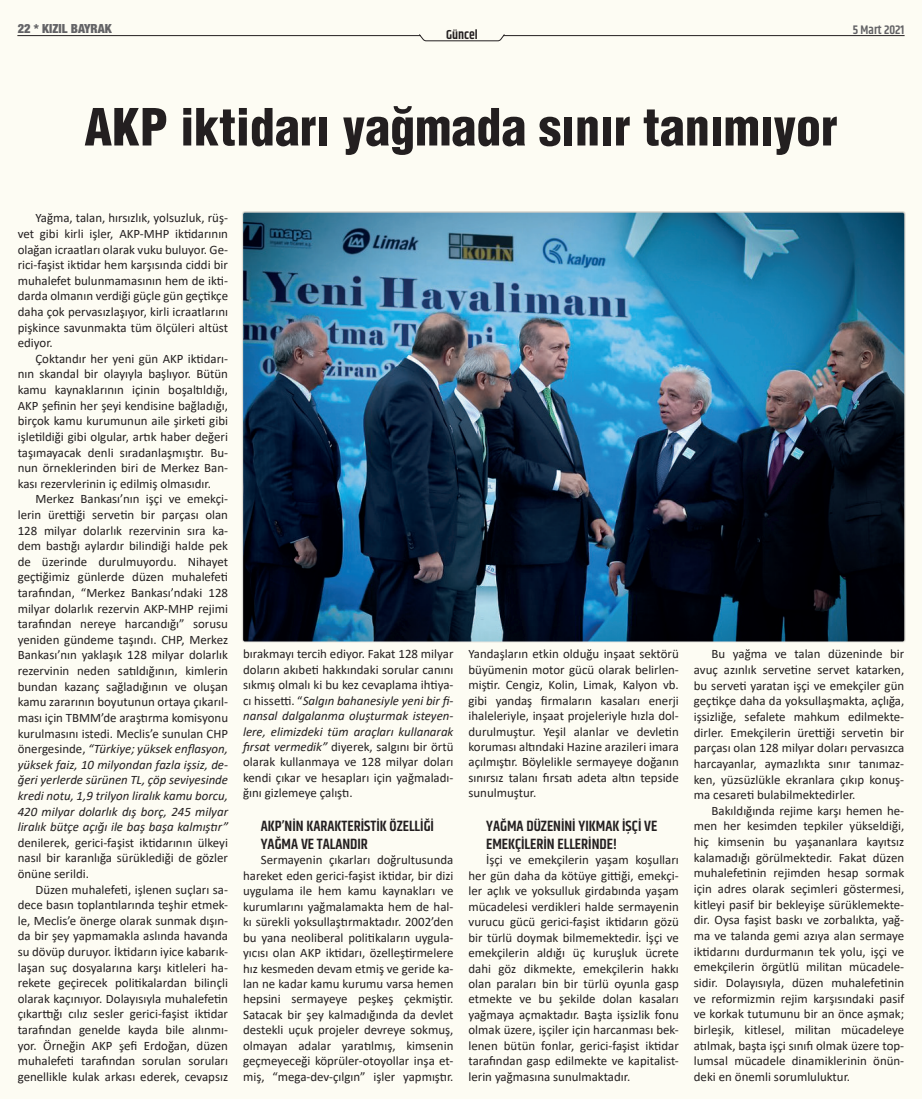
<style>
.page{position:relative;width:922px;height:1099px;background:#fff}
.page>*{position:absolute;margin:0;border:0;box-sizing:border-box;transform-origin:0 0}
.ana_başlık{font:900 condensed 50px "Helvetica";color:#231f20}
.ara_başlık{font:600 15px/18px "Khand";color:#231f20}
.t1{font:600 13.12px "Khand";color:#231f20}
.t2{font:12.88px/15.6px "Calibri";color:#231f20;text-align:justify}
.t3{font:900 condensed 12.5px "Helvetica Neue";color:#636366}
.t4{font:600 12.5px "Khand";color:#636366}
.s1{font-style:italic}
</style>
<div class="page">
<div style="left:0;top:0;width:921px;height:1098px;background:#fdfcf3"></div>
<hr style="left:18px;top:35px;width:402px;height:1px;background:#231f20">
<hr style="left:503px;top:35px;width:400px;height:1px;background:#231f20">
<svg style="left:419px;top:34px;width:85px;height:7px"></svg>
<img style="left:243px;top:213px;width:661px;height:428px">
<p class="t3" style="left:18px;top:20px;width:95px">22 * KIZIL BAYRAK</p>
<p class="t4" style="left:852px;top:22px;width:53px">5 Mart 2021</p>
<p class="t1" style="left:446px;top:26px;width:33px">Güncel</p>
<p class="ana_başlık" style="left:84px;top:96px;width:754px">AKP iktidarı yağmada sınır tanımıyor</p>
<p class="t2" style="left:18px;top:210px;width:212px;text-indent:18px">Yağma, talan, hırsızlık, yolsuzluk, rüş&shy;vet gibi kirli işler, AKP-MHP iktidarının olağan icraatları olarak vuku buluyor. Ge&shy;rici-faşist iktidar hem karşısında ciddi bir muhalefet bulunmamasının hem de ikti&shy;darda olmanın verdiği güçle gün geçtikçe daha çok pervasızlaşıyor, kirli icraatlarını pişkince savunmakta tüm ölçüleri altüst ediyor.</p>
<p class="t2" style="left:18px;top:350px;width:212px;text-indent:18px">Çoktandır her yeni gün AKP iktidarı&shy;nın skandal bir olayıyla başlıyor. Bütün kamu kaynaklarının içinin boşaltıldığı, AKP şefinin her şeyi kendisine bağladığı, birçok kamu kurumunun aile şirketi gibi işletildiği gibi olgular, artık haber değeri taşımayacak denli sıradanlaşmıştır. Bu&shy;nun örneklerinden biri de Merkez Ban&shy;kası rezervlerinin iç edilmiş olmasıdır.</p>
<p class="t2" style="left:18px;top:491px;width:212px;text-indent:18px">Merkez Bankası’nın işçi ve emekçi&shy;lerin ürettiği servetin bir parçası olan 128 milyar dolarlık rezervinin sıra ka&shy;dem bastığı aylardır bilindiği halde pek de üzerinde durulmuyordu. Nihayet geçtiğimiz günlerde düzen muhalefeti tarafından, “Merkez Bankası’ndaki 128 milyar dolarlık rezervin AKP-MHP rejimi tarafından nereye harcandığı” sorusu yeniden gündeme taşındı. CHP, Merkez Bankası’nın yaklaşık 128 milyar dolarlık rezervinin neden satıldığının, kimlerin bundan kazanç sağladığının ve oluşan kamu zararının boyutunun ortaya çıkarıl&shy;ması için TBMM’de araştırma komisyonu kurulmasını istedi. Meclis’e sunulan CHP önergesinde, <span class="s1">“Türkiye; yüksek enflasyon, yüksek faiz, 10 milyondan fazla işsiz, de&shy;ğeri yerlerde sürünen TL, çöp seviyesinde kredi notu, 1,9 trilyon liralık kamu borcu, 420 milyar dolarlık dış borç, 245 milyar liralık bütçe açığı ile baş başa kalmıştır” </span>denilerek, gerici-faşist iktidarının ülkeyi nasıl bir karanlığa sürüklediği de gözler önüne serildi.</p>
<p class="t2" style="left:18px;top:881px;width:212px;text-indent:18px">Düzen muhalefeti, işlenen suçları sa&shy;dece basın toplantılarında teşhir etmek&shy;le, Meclis’e önerge olarak sunmak dışın&shy;da bir şey yapmamakla aslında havanda su dövüp duruyor. İktidarın iyice kabarık&shy;laşan suç dosyalarına karşı kitleleri ha&shy;rekete geçirecek politikalardan bilinçli olarak kaçınıyor. Dolayısıyla muhalefetin çıkarttığı cılız sesler gerici-faşist iktidar tarafından genelde kayda bile alınmı&shy;yor. Örneğin AKP şefi Erdoğan, düzen muhalefeti tarafından sorulan soruları genellikle kulak arkası ederek, cevapsız</p>
<p class="t2" style="left:243px;top:646px;width:212px">bırakmayı tercih ediyor. Fakat 128 milyar doların akıbeti hakkındaki sorular canını sıkmış olmalı ki bu kez cevaplama ihtiya&shy;cı hissetti. “<span class="s1">Salgın bahanesiyle yeni bir fi&shy;nansal dalgalanma oluşturmak isteyen&shy;lere, elimizdeki tüm araçları kullanarak fırsat vermedik”</span> diyerek, salgını bir örtü olarak kullanmaya ve 128 milyar doları kendi çıkar ve hesapları için yağmaladı&shy;ğını gizlemeye çalıştı.</p>
<p class="ara_başlık" style="left:261px;top:817px;width:175px">AKP’NIN KARAKTERISTIK ÖZELLIĞI<br>YAĞMA VE TALANDIR</p>
<p class="t2" style="left:243px;top:852px;width:212px;text-indent:18px">Sermayenin çıkarları doğrultusunda hareket eden gerici-faşist iktidar, bir dizi uygulama ile hem kamu kaynakları ve kurumlarını yağmalamakta hem de hal&shy;kı sürekli yoksullaştırmaktadır. 2002’den bu yana neoliberal politikaların uygula&shy;yıcısı olan AKP iktidarı, özelleştirmelere hız kesmeden devam etmiş ve geride ka&shy;lan ne kadar kamu kurumu varsa hemen hepsini sermayeye peşkeş çekmiştir.<br>Satacak bir şey kalmadığında da devlet destekli uçuk projeler devreye sokmuş, olmayan adalar yaratılmış, kimsenin geçmeyeceği köprüler-otoyollar inşa et&shy;miş, “mega-dev-çılgın” işler yapmıştır.</p>
<p class="t2" style="left:468px;top:646px;width:212px">Yandaşların etkin olduğu inşaat sektörü büyümenin motor gücü olarak belirlen&shy;miştir. Cengiz, Kolin, Limak, Kalyon vb. gibi yandaş firmaların kasaları enerji ihaleleriyle, inşaat projeleriyle hızla dol&shy;durulmuştur. Yeşil alanlar ve devletin koruması altındaki Hazine arazileri imara açılmıştır. Böylelikle sermayeye doğanın sınırsız talanı fırsatı adeta altın tepside sunulmuştur.</p>
<p class="ara_başlık" style="left:486px;top:817px;width:172px">YAĞMA DÜZENINI YIKMAK IŞÇI VE<br>EMEKÇILERIN ELLERINDE!</p>
<p class="t2" style="left:468px;top:852px;width:212px;text-indent:18px">İşçi ve emekçilerin yaşam koşulları her gün daha da kötüye gittiği, emekçi&shy;ler açlık ve yoksulluk girdabında yaşam mücadelesi verdikleri halde sermayenin vurucu gücü gerici-faşist iktidarın gözü bir türlü doymak bilmemektedir. İşçi ve emekçilerin aldığı üç kuruşluk ücrete dahi göz dikmekte, emekçilerin hakkı olan paraları bin bir türlü oyunla gasp etmekte ve bu şekilde dolan kasaları yağmaya açmaktadır. Başta işsizlik fonu olmak üzere, işçiler için harcanması bek&shy;lenen bütün fonlar, gerici-faşist iktidar tarafından gasp edilmekte ve kapitalist&shy;lerin yağmasına sunulmaktadır.</p>
<p class="t2" style="left:693px;top:646px;width:212px;text-indent:18px">Bu yağma ve talan düzeninde bir avuç azınlık servetine servet katarken, bu serveti yaratan işçi ve emekçiler gün geçtikçe daha da yoksullaşmakta, açlığa, işsizliğe, sefalete mahkum edilmekte&shy;dirler. Emekçilerin ürettiği servetin bir parçası olan 128 milyar doları pervasızca harcayanlar, aymazlıkta sınır tanımaz&shy;ken, yüzsüzlükle ekranlara çıkıp konuş&shy;ma cesareti bulabilmektedirler.</p>
<p class="t2" style="left:693px;top:802px;width:212px;text-indent:18px">Bakıldığında rejime karşı hemen he&shy;men her kesimden tepkiler yükseldiği, hiç kimsenin bu yaşananlara kayıtsız kalamadığı görülmektedir. Fakat düzen muhalefetinin rejimden hesap sormak için adres olarak seçimleri göstermesi, kitleyi pasif bir bekleyişe sürüklemekte&shy;dir. Oysa faşist baskı ve zorbalıkta, yağ&shy;ma ve talanda gemi azıya alan sermaye iktidarını durdurmanın tek yolu, işçi ve emekçilerin örgütlü militan mücadele&shy;sidir. Dolayısıyla, düzen muhalefetinin ve reformizmin rejim karşısındaki pasif ve korkak tutumunu bir an önce aşmak; birleşik, kitlesel, militan mücadeleye atılmak, başta işçi sınıfı olmak üzere top&shy;lumsal mücadele dinamiklerinin önün&shy;deki en önemli sorumluluktur.</p>
</div>
